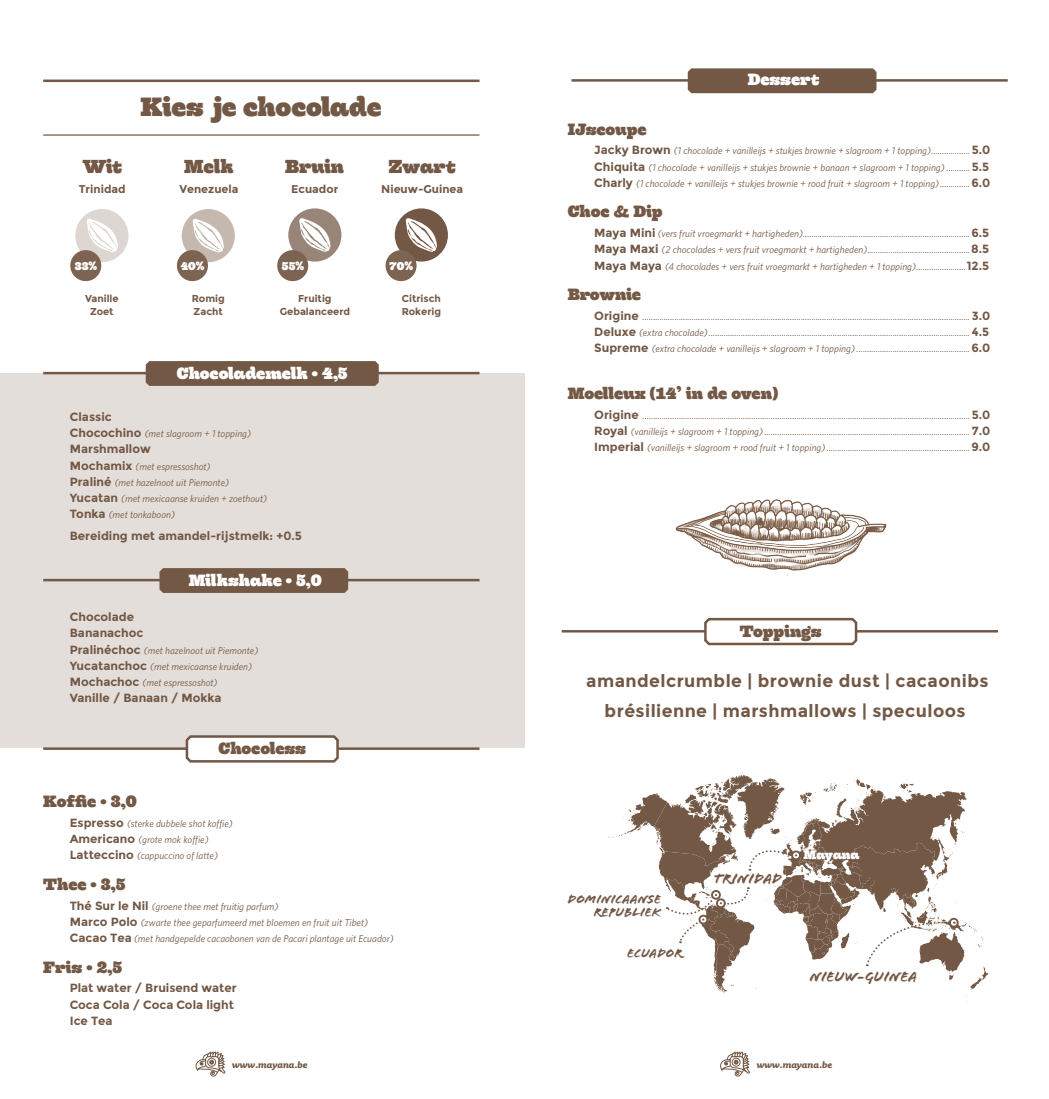
<style>
.page{position:relative;width:1049px;height:1099px;background:#fff}
.page>*{position:absolute;margin:0;border:0;box-sizing:border-box;transform-origin:0 0}
.titels{font:700 26.25px "Hernandez";letter-spacing:-.01em;color:#725845}
.titels-2{font:700 18.75px "Hernandez";letter-spacing:-.01em;color:#725845}
.productregel{font:700 17.5px/30px "Montserrat";letter-spacing:.025em;color:#725845;text-align:center}
.productregel-2{font:700 16.25px "Hernandez";letter-spacing:-.01em;color:#725845}
.titels-3{font:700 16.25px "Hernandez";letter-spacing:-.01em;color:#fff}
.titels-4{font:700 16.25px "Hernandez";letter-spacing:-.01em;color:#725845}
.titels-5{font:15px "Flood Std";color:#725845}
.titels-6{font:13.12px/13.1px "Flood Std";color:#725845;text-align:right}
.titels-7{font:700 12.5px "Hernandez";letter-spacing:-.015em;color:#fff}
.productregel-3{font:700 11.88px "Montserrat";color:#725845}
.titels-8{font:700 11.25px "Montserrat";color:#725845}
.titels-9{font:italic 700 11.25px "Sauna";color:#725845}
.titels-10{font:700 11.25px "Hernandez";color:#fff}
.productregel-4{font:italic 10px/16.2px "Whitney";color:#725845}
.titels-11{font:700 10px/12.5px "Montserrat";color:#725845;text-align:center}
.s1{font-family:"Montserrat";font-weight:700;font-style:normal;font-size:11.88px}
</style>
<div class="page">
<div style="left:0;top:373px;width:524px;height:375px;background:#e3deda"></div>
<hr style="left:43px;top:372px;width:436px;height:2px;background:#725845">
<svg style="left:146px;top:361px;width:233px;height:25px;background:#735946"></svg>
<hr style="left:43px;top:579px;width:436px;height:2px;background:#725845">
<svg style="left:159px;top:568px;width:189px;height:25px;background:#735947"></svg>
<hr style="left:571px;top:79px;width:437px;height:3px;background:#725845">
<div style="left:688px;top:68px;width:188px;height:25px;background:#725845"></div>
<hr style="left:43px;top:747px;width:436px;height:3px;background:#725845">
<svg style="left:184px;top:735px;width:156px;height:28px"></svg>
<hr style="left:562px;top:630px;width:436px;height:2px;background:#725845">
<svg style="left:703px;top:617px;width:155px;height:29px"></svg>
<svg style="left:720px;top:1052px;width:30px;height:24px"></svg>
<svg style="left:195px;top:1052px;width:30px;height:24px"></svg>
<hr style="left:43px;top:80px;width:436px;height:2px;background:#725845">
<hr style="left:43px;top:134px;width:436px;height:2px;background:#725845">
<svg style="left:75px;top:209px;width:53px;height:53px"></svg>
<svg style="left:182px;top:209px;width:53px;height:53px"></svg>
<svg style="left:288px;top:208px;width:53px;height:53px"></svg>
<svg style="left:395px;top:208px;width:53px;height:53px"></svg>
<div style="left:70px;top:250px;width:31px;height:31px;background:#7c6352;border-radius:50%"></div>
<div style="left:177px;top:250px;width:31px;height:31px;background:#7c6352;border-radius:50%"></div>
<div style="left:277px;top:250px;width:31px;height:31px;background:#7c6352;border-radius:50%"></div>
<div style="left:386px;top:250px;width:31px;height:31px;background:#7c6352;border-radius:50%"></div>
<svg style="left:606px;top:775px;width:382px;height:222px"></svg>
<img style="left:675px;top:499px;width:212px;height:77px">
<p class="titels-2" style="left:82px;top:155px;width:41px">Wit</p>
<p class="titels-8" style="left:79px;top:182px;width:48px">Trinidad</p>
<p class="titels" style="left:141px;top:91px;width:242px">Kies je chocolade</p>
<p class="titels-2" style="left:184px;top:155px;width:51px">Melk</p>
<p class="titels-8" style="left:179px;top:182px;width:61px">Venezuela</p>
<p class="titels-2" style="left:285px;top:155px;width:60px">Bruin</p>
<p class="titels-8" style="left:291px;top:182px;width:49px">Ecuador</p>
<p class="titels-2" style="left:389px;top:155px;width:68px">Zwart</p>
<p class="titels-8" style="left:381px;top:182px;width:84px">Nieuw-Guinea</p>
<p class="titels-10" style="left:75px;top:259px;width:24px">33%</p>
<p class="titels-10" style="left:181px;top:259px;width:25px">40%</p>
<p class="titels-10" style="left:282px;top:259px;width:24px">55%</p>
<p class="titels-10" style="left:389px;top:259px;width:25px">70%</p>
<p class="titels-11" style="left:85px;top:293px;width:35px">Vanille<br>Zoet</p>
<p class="titels-11" style="left:192px;top:293px;width:34px;text-align:left">Romig<br>Zacht</p>
<p class="titels-11" style="left:280px;top:293px;width:72px">Fruitig<br>Gebalanceerd</p>
<p class="titels-11" style="left:402px;top:293px;width:41px;text-align:left">Citrisch<br>Rokerig</p>
<p class="titels-3" style="left:177px;top:363px;width:172px">Chocolademelk • 4,5</p>
<p class="productregel-3" style="left:70px;top:409px;width:43px">Classic</p>
<p class="productregel-4" style="left:70px;top:425px;width:183px"><span class="s1">Chocochino</span> (met slagroom + 1 topping)</p>
<p class="productregel-3" style="left:70px;top:442px;width:82px">Marshmallow</p>
<p class="productregel-4" style="left:70px;top:458px;width:142px"><span class="s1">Mochamix</span> (met espressoshot)</p>
<p class="productregel-4" style="left:70px;top:474px;width:161px"><span class="s1">Praliné</span> (met hazelnoot uit Piemonte)</p>
<p class="productregel-4" style="left:70px;top:490px;width:199px"><span class="s1">Yucatan</span> (met mexicaanse kruiden + zoethout)</p>
<p class="productregel-4" style="left:70px;top:506px;width:107px"><span class="s1">Tonka</span> (met tonkaboon)</p>
<p class="productregel-3" style="left:70px;top:528px;width:234px">Bereiding met amandel-rijstmelk: +0.5</p>
<p class="titels-3" style="left:189px;top:570px;width:135px">Milkshake • 5,0</p>
<p class="productregel-3" style="left:70px;top:609px;width:66px">Chocolade</p>
<p class="productregel-3" style="left:70px;top:626px;width:75px">Bananachoc</p>
<p class="productregel-4" style="left:70px;top:641px;width:190px"><span class="s1">Pralinéchoc</span> (met hazelnoot uit Piemonte)</p>
<p class="productregel-4" style="left:70px;top:658px;width:184px"><span class="s1">Yucatanchoc</span> (met mexicaanse kruiden)</p>
<p class="productregel-4" style="left:70px;top:674px;width:149px"><span class="s1">Mochachoc</span> (met espressoshot)</p>
<p class="productregel-3" style="left:70px;top:691px;width:153px">Vanille / Banaan / Mokka</p>
<p class="titels-4" style="left:218px;top:738px;width:89px">Chocoless</p>
<p class="productregel-2" style="left:43px;top:791px;width:95px">Koffie • 3,0</p>
<p class="productregel-4" style="left:70px;top:815px;width:165px"><span class="s1">Espresso</span> (sterke dubbele shot koffie)</p>
<p class="productregel-4" style="left:70px;top:831px;width:140px"><span class="s1">Americano</span> (grote mok koffie)</p>
<p class="productregel-4" style="left:70px;top:847px;width:150px"><span class="s1">Latteccino</span> (cappuccino of latte)</p>
<p class="productregel-2" style="left:43px;top:874px;width:84px">Thee • 3,5</p>
<p class="productregel-4" style="left:70px;top:897px;width:210px"><span class="s1">Thé Sur le Nil</span> (groene thee met fruitig parfum)</p>
<p class="productregel-4" style="left:70px;top:914px;width:300px"><span class="s1">Marco Polo</span> (zwarte thee geparfumeerd met bloemen en fruit uit Tibet)</p>
<p class="productregel-4" style="left:70px;top:930px;width:325px"><span class="s1">Cacao Tea</span> (met handgepelde cacaobonen van de Pacari plantage uit Ecuador)</p>
<p class="productregel-2" style="left:43px;top:956px;width:80px">Fris • 2,5</p>
<p class="productregel-3" style="left:70px;top:981px;width:168px">Plat water / Bruisend water</p>
<p class="productregel-3" style="left:70px;top:997px;width:166px">Coca Cola / Coca Cola light</p>
<p class="productregel-3" style="left:70px;top:1013px;width:44px">Ice Tea</p>
<p class="titels-3" style="left:748px;top:70px;width:73px">Dessert</p>
<p class="productregel-2" style="left:568px;top:119px;width:80px">IJscoupe</p>
<p class="productregel-4" style="left:594px;top:142px;width:398px"><span class="s1">Jacky Brown</span> (1 chocolade + vanilleijs + stukjes brownie + slagroom + 1 topping).................. <span class="s1">5.0</span></p>
<p class="productregel-4" style="left:594px;top:159px;width:398px"><span class="s1">Chiquita</span> (1 chocolade + vanilleijs + stukjes brownie + banaan + slagroom + 1 topping) ........... <span class="s1">5.5<br>Charly</span> (1 chocolade + vanilleijs + stukjes brownie + rood fruit + slagroom + 1 topping)..............<span class="s1">6.0</span></p>
<p class="productregel-2" style="left:568px;top:201px;width:96px">Choc &amp; Dip</p>
<p class="productregel-4" style="left:594px;top:225px;width:396px"><span class="s1">Maya Mini</span> (vers fruit vroegmarkt + hartigheden)..............................................................................<span class="s1">6.5</span></p>
<p class="productregel-4" style="left:594px;top:241px;width:396px"><span class="s1">Maya Maxi</span> (2 chocolades + vers fruit vroegmarkt + hartigheden)................................................<span class="s1">8.5</span></p>
<p class="productregel-4" style="left:594px;top:258px;width:396px"><span class="s1">Maya Maya</span> (4 chocolades + vers fruit vroegmarkt + hartigheden + 1 topping).......................<span class="s1">12.5</span></p>
<p class="productregel-2" style="left:568px;top:284px;width:75px">Brownie</p>
<p class="productregel-4" style="left:594px;top:308px;width:398px;text-align:justify"><span class="s1">Origine</span> ......................................................................................................................................................... <span class="s1">3.0<br>Deluxe</span> (extra chocolade).......................................................................................................................... <span class="s1">4.5<br>Supreme</span> (extra chocolade + vanilleijs + slagroom + 1 topping) .....................................................<span class="s1">6.0</span></p>
<p class="productregel-2" style="left:568px;top:383px;width:212px">Moelleux (14’ in de oven)</p>
<p class="productregel-4" style="left:594px;top:407px;width:398px"><span class="s1">Origine</span> ......................................................................................................................................................... <span class="s1">5.0<br>Royal</span> (vanilleijs + slagroom + 1 topping)................................................................................................ <span class="s1">7.0</span></p>
<p class="productregel-4" style="left:594px;top:439px;width:398px"><span class="s1">Imperial</span> (vanilleijs + slagroom + rood fruit + 1 topping)...................................................................<span class="s1">9.0</span></p>
<p class="titels-4" style="left:740px;top:621px;width:84px">Toppings</p>
<p class="productregel" style="left:586px;top:665px;width:404px">amandelcrumble | brownie dust | cacaonibs brésilienne | marshmallows | speculoos</p>
<p class="titels-6" style="left:568px;top:892px;width:95px">DOMINICAANSE<br>REPUBLIEK</p>
<p class="titels-6" style="left:627px;top:946px;width:57px">ECUADOR</p>
<p class="titels-5" style="left:714px;top:870px;width:69px">TRINIDAD</p>
<p class="titels-7" style="left:803px;top:847px;width:58px">Mayana</p>
<p class="titels-5" style="left:810px;top:967px;width:109px">NIEUW-GUINEA</p>
<p class="titels-9" style="left:232px;top:1057px;width:77px">www.mayana.be</p>
<p class="titels-9" style="left:757px;top:1057px;width:77px">www.mayana.be</p>
</div>
